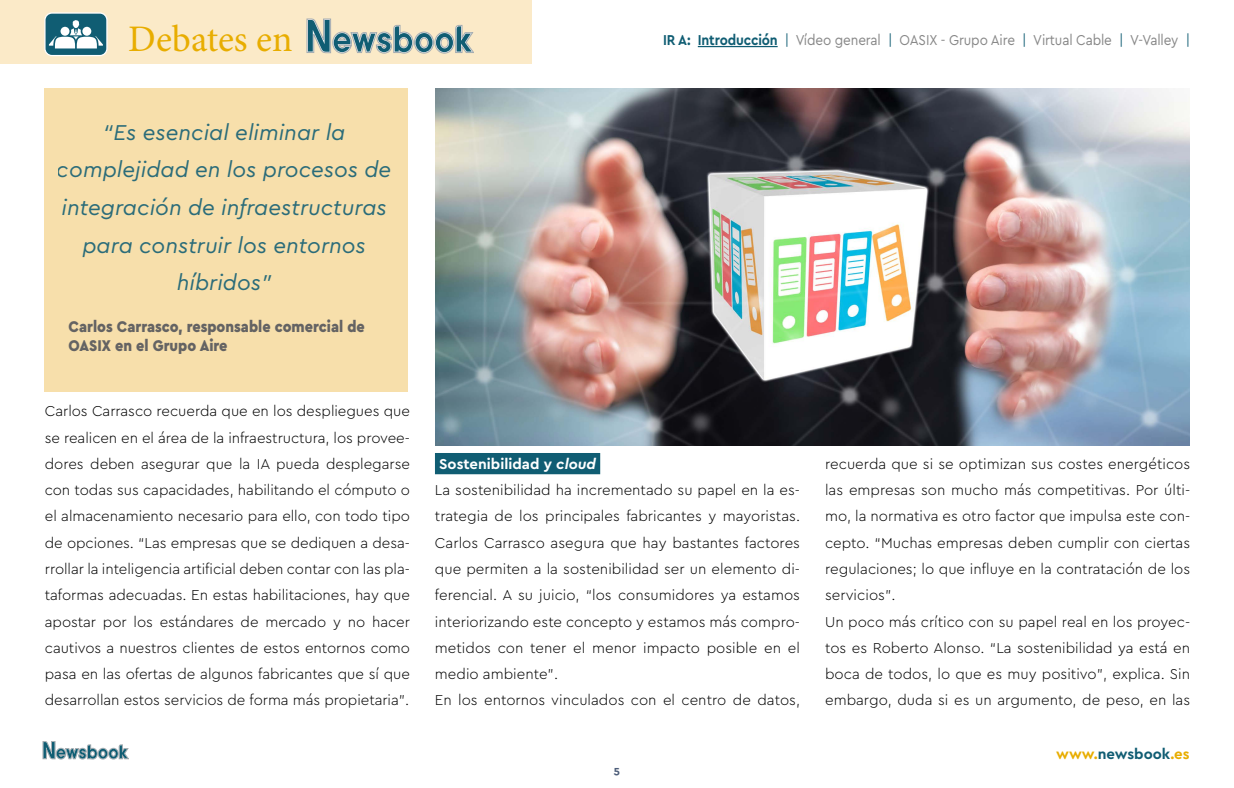
<style>
.page{position:relative;width:1234px;height:788px;background:#fff}
.page>*{position:absolute;margin:0;border:0;box-sizing:border-box;transform-origin:0 0}
.t1{font:37.5px "Minion Pro";color:#e8ad00}
.t2{font:italic 22.5px/37.5px "Cera Pro";color:#105d73;text-align:center}
.t3{font:900 16.25px/19.5px "Cera Pro";color:#646363;scale:.9 1}
.t4{font:300 15px/26.2px "Cera Pro";color:#000}
.t5{font:15px "Cera Pro";letter-spacing:-.01em;color:#878787;scale:.9 1}
.t6{font:700 15px "Cera Pro";color:#105d73}
.t7{font:700 11.25px "Cera Pro";color:#4d5d79}
.s1{font-weight:700;color:#105d73}
.s2{color:#105d73}
.s3{font-weight:700;color:#fff}
.s4{font-weight:700;font-style:italic;color:#fff}
.s5{color:#e8ad00}
</style>
<div class="page">
<div style="left:0;top:0;width:531px;height:64px;background:#fbeac8"></div>
<svg style="left:307px;top:19px;width:167px;height:34px"></svg>
<svg style="left:43px;top:741px;width:85px;height:18px"></svg>
<div style="left:45px;top:13px;width:62px;height:43px;background:#105d73;border-radius:7px"></div>
<svg style="left:49px;top:20px;width:54px;height:28px"></svg>
<div style="left:44px;top:12px;width:64px;height:44px;border:1px solid #fff;border-radius:7px"></div>
<hr style="left:698px;top:46px;width:80px;height:1px;background:#105d73">
<div style="left:435px;top:453px;width:165px;height:21px;background:#105d73"></div>
<div style="left:44px;top:88px;width:364px;height:304px;background:#f7dfab"></div>
<img style="left:436px;top:88px;width:753px;height:357px">
<h1 class="t1" style="left:128px;top:14px;width:166px">Debates en</h1>
<p class="t5" style="left:663px;top:30px;width:587px"><span class="s1">IR A: Introducción</span> <span class="s2">|</span> Vídeo general <span class="s2">|</span> OASIX - Grupo Aire <span class="s2">|</span> Virtual Cable <span class="s2">|</span> V-Valley <span class="s2">|</span></p>
<h2 class="t2" style="left:57px;top:113px;width:336px">“Es esencial eliminar la complejidad en los procesos de integración de infraestructuras para construir los entornos híbridos”</h2>
<p class="t3" style="left:69px;top:316px;width:331px">Carlos Carrasco, responsable comercial de<br>OASIX en el Grupo Aire</p>
<p class="t4" style="left:45px;top:397px;width:367px;text-align:justify">Carlos Carrasco recuerda que en los despliegues que se realicen en el área de la infraestructura, los provee&shy;dores deben asegurar que la IA pueda desplegarse con todas sus capacidades, habilitando el cómputo o el almacenamiento necesario para ello, con todo tipo de opciones. “Las empresas que se dediquen a desa&shy;rrollar la inteligencia artificial deben contar con las pla&shy;taformas adecuadas. En estas habilitaciones, hay que apostar por los estándares de mercado y no hacer cautivos a nuestros clientes de estos entornos como pasa en las ofertas de algunos fabricantes que sí que desarrollan estos servicios de forma más propietaria”.</p>
<p class="t4" style="left:435px;top:450px;width:367px"><span class="s3">Sostenibilidad y</span> <span class="s4">cloud<br></span>La sostenibilidad ha incrementado su papel en la es&shy;trategia de los principales fabricantes y mayoristas.<br>Carlos Carrasco asegura que hay bastantes factores que permiten a la sostenibilidad ser un elemento di&shy;ferencial. A su juicio, “los consumidores ya estamos interiorizando este concepto y estamos más compro&shy;metidos con tener el menor impacto posible en el medio ambiente”.<br>En los entornos vinculados con el centro de datos,</p>
<p class="t4" style="left:825px;top:450px;width:367px">recuerda que si se optimizan sus costes energéticos las empresas son mucho más competitivas. Por últi&shy;mo, la normativa es otro factor que impulsa este con&shy;cepto. “Muchas empresas deben cumplir con ciertas regulaciones; lo que influye en la contratación de los servicios”.<br>Un poco más crítico con su papel real en los proyec&shy;tos es Roberto Alonso. “La sostenibilidad ya está en boca de todos, lo que es muy positivo”, explica. Sin embargo, duda si es un argumento, de peso, en las</p>
<p class="t7" style="left:614px;top:762px;width:8px">5</p>
<p class="t6" style="left:1056px;top:743px;width:135px"><span class="s5">www.</span>newsbook<span class="s5">.es</span></p>
</div>
